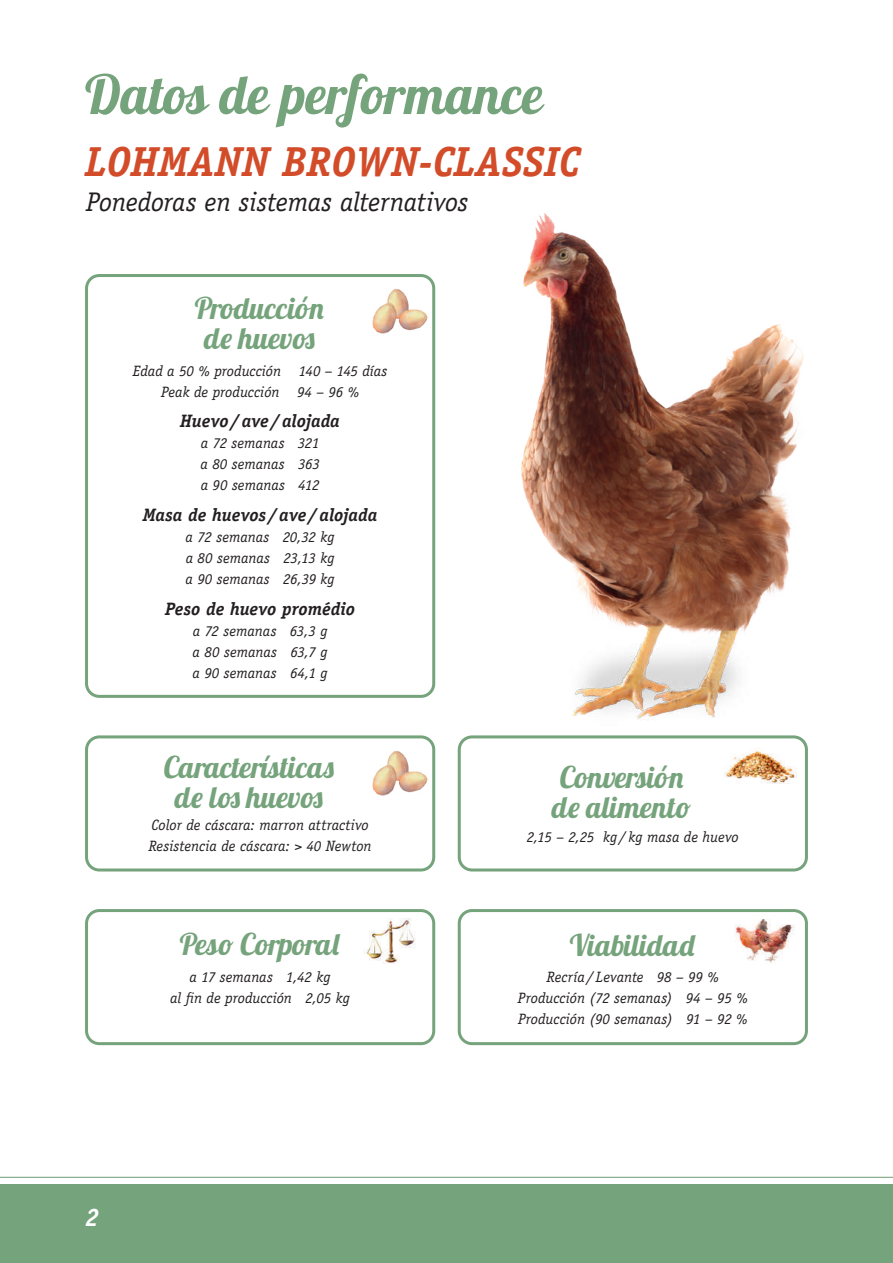
<style>
.page{position:relative;width:893px;height:1263px;background:#fff}
.page>*{position:absolute;margin:0;border:0;box-sizing:border-box;transform-origin:0 0}
.t1{font:54px "Lobster 1.4";color:#75a37b}
.t2{font:italic 700 42px "Officina Serif";color:#d34c29}
.t3{font:30px/30px "Lobster 1.4";color:#75a37b;text-align:center}
.t4{font:30px/30px "Lobster 1.4";letter-spacing:.02em;color:#75a37b}
.t5{font:30px "Lobster 1.4";letter-spacing:-.025em;color:#75a37b}
.t6{font:italic 27px "Officina Serif";letter-spacing:-.01em;color:#231f20}
.t7{font:italic 700 25.35px "Officina Serif";color:#fff}
.t8{font:italic 700 18px "Officina Serif";letter-spacing:-.005em;color:#231f20}
.t9{font:italic 15px/21px "Officina Serif";letter-spacing:-.005em;color:#231f20;text-align:center}
</style>
<div class="page">
<hr style="left:0;top:1177px;width:893px;height:1px;background:#75a37b">
<div style="left:0;top:1184px;width:893px;height:79px;background:#75a37b"></div>
<img style="left:521px;top:213px;width:283px;height:532px">
<img style="left:372px;top:288px;width:56px;height:46px">
<img style="left:372px;top:750px;width:56px;height:46px">
<div style="left:85px;top:274px;width:350px;height:424px;border:3px solid #75a37b;border-radius:13px"></div>
<div style="left:85px;top:735px;width:350px;height:136px;border:3px solid #75a37b;border-radius:13px"></div>
<div style="left:458px;top:909px;width:350px;height:136px;border:3px solid #75a37b;border-radius:13px"></div>
<div style="left:85px;top:909px;width:350px;height:136px;border:3px solid #75a37b;border-radius:13px"></div>
<img style="left:365px;top:919px;width:51px;height:45px">
<img style="left:735px;top:919px;width:60px;height:44px">
<div style="left:458px;top:735px;width:350px;height:136px;border:3px solid #75a37b;border-radius:13px"></div>
<img style="left:724px;top:749px;width:73px;height:34px">
<h1 class="t1" style="left:85px;top:60px;width:459px">Datos de performance</h1>
<h2 class="t2" style="left:85px;top:137px;width:496px">LOHMANN BROWN-CLASSIC</h2>
<h3 class="t6" style="left:86px;top:186px;width:384px">Ponedoras en sistemas alternativos</h3>
<h3 class="t3" style="left:195px;top:293px;width:130px">Producción de huevos</h3>
<p class="t9" style="left:133px;top:360px;width:256px">Edad a 50 % producción 140 – 145 días<br>Peak de producción 94 – 96 %</p>
<p class="t8" style="left:180px;top:411px;width:161px">Huevo/ave /alojada</p>
<p class="t9" style="left:200px;top:433px;width:121px;text-align:justify">a 72 semanas 321 a 80 semanas 363 a 90 semanas 412</p>
<p class="t8" style="left:143px;top:504px;width:236px">Masa de huevos /ave /alojada</p>
<p class="t9" style="left:185px;top:527px;width:151px;text-align:justify">a 72 semanas 20,32 kg a 80 semanas 23,13 kg a 90 semanas 26,39 kg</p>
<p class="t8" style="left:165px;top:598px;width:191px">Peso de huevo promédio</p>
<p class="t9" style="left:192px;top:620px;width:137px;text-align:justify">a 72 semanas 63,3 g a 80 semanas 63,7 g a 90 semanas 64,1 g</p>
<h3 class="t3" style="left:164px;top:751px;width:172px">Características de los huevos</h3>
<p class="t9" style="left:149px;top:814px;width:224px;text-align:left">Color de cáscara: marron attractivo<br>Resistencia de cáscara: &gt; 40 Newton</p>
<h3 class="t4" style="left:552px;top:762px;width:141px">Conversión de alimento</h3>
<p class="t9" style="left:527px;top:827px;width:213px">2,15 – 2,25 kg / kg masa de huevo</p>
<h3 class="t5" style="left:180px;top:924px;width:161px">Peso Corporal</h3>
<h3 class="t3" style="left:570px;top:929px;width:126px">Viabilidad</h3>
<p class="t9" style="left:170px;top:966px;width:181px">a 17 semanas 1,42 kg<br>al fin de producción 2,05 kg</p>
<h3 class="t7" style="left:85px;top:1202px;width:16px">2</h3>
<p class="t9" style="left:518px;top:966px;width:231px">Recría/ Levante 98 – 99 %<br>Producción (72 semanas) 94 – 95 %<br>Producción (90 semanas) 91 – 92 %</p>
</div>
